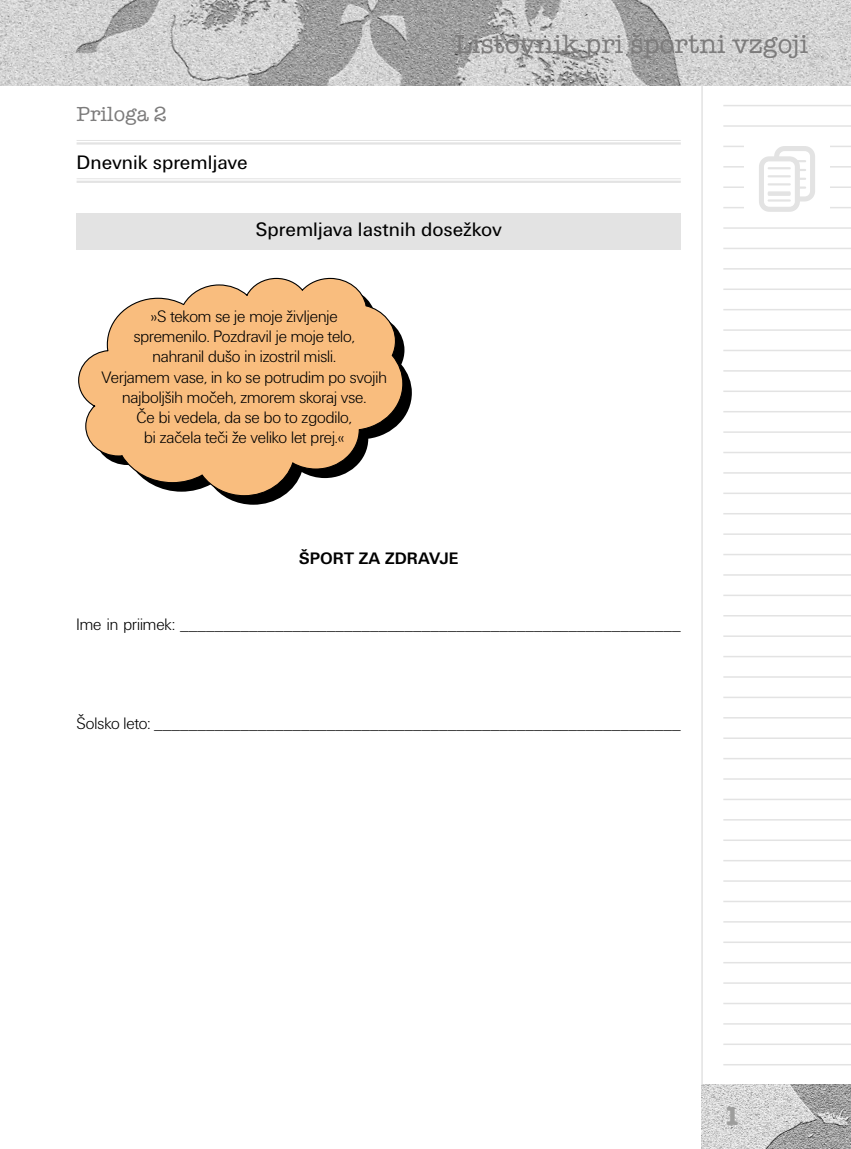
<style>
.page{position:relative;width:851px;height:1149px;background:#fff}
.page>*{position:absolute;margin:0;border:0;box-sizing:border-box;transform-origin:0 0}
.t1{font:500 27px "American Typ Itc DEE";color:#7c7b7b}
.t2{font:700 27px "American Typ Itc DEE";color:#9d9d9c}
.t3{font:500 21px "American Typ Itc DEE";color:#7c7b7b}
.t4{font:20.25px "Unitus TEE";color:#000}
.t5{font:17.25px/20.2px "Unitus DEE Ligh";color:#000;text-align:center}
.t6{font:700 17.25px "Unitus TEE";color:#000}
</style>
<div class="page">
<svg style="left:701px;top:85px;width:149px;height:998px"></svg>
<img style="left:701px;top:1083px;width:149px;height:65px">
<hr style="left:723px;top:105px;width:127px;height:1px;background:#e3e3e3">
<hr style="left:723px;top:125px;width:127px;height:2px;background:#e3e3e3">
<hr style="left:723px;top:146px;width:127px;height:1px;background:#e3e3e3">
<hr style="left:723px;top:166px;width:127px;height:1px;background:#e3e3e3">
<hr style="left:723px;top:186px;width:127px;height:2px;background:#e3e3e3">
<hr style="left:723px;top:207px;width:127px;height:1px;background:#e3e3e3">
<hr style="left:723px;top:227px;width:127px;height:2px;background:#e3e3e3">
<hr style="left:723px;top:247px;width:127px;height:2px;background:#e3e3e3">
<hr style="left:723px;top:268px;width:127px;height:1px;background:#e3e3e3">
<hr style="left:723px;top:288px;width:127px;height:2px;background:#e3e3e3">
<hr style="left:723px;top:309px;width:127px;height:1px;background:#e3e3e3">
<hr style="left:723px;top:329px;width:127px;height:2px;background:#e3e3e3">
<hr style="left:723px;top:349px;width:127px;height:2px;background:#e3e3e3">
<hr style="left:723px;top:370px;width:127px;height:1px;background:#e3e3e3">
<hr style="left:723px;top:390px;width:127px;height:2px;background:#e3e3e3">
<hr style="left:723px;top:411px;width:127px;height:1px;background:#e3e3e3">
<hr style="left:723px;top:431px;width:127px;height:2px;background:#e3e3e3">
<hr style="left:723px;top:451px;width:127px;height:2px;background:#e3e3e3">
<hr style="left:723px;top:472px;width:127px;height:1px;background:#e3e3e3">
<hr style="left:723px;top:492px;width:127px;height:2px;background:#e3e3e3">
<hr style="left:723px;top:513px;width:127px;height:1px;background:#e3e3e3">
<hr style="left:723px;top:533px;width:127px;height:1px;background:#e3e3e3">
<hr style="left:723px;top:553px;width:127px;height:2px;background:#e3e3e3">
<hr style="left:723px;top:574px;width:127px;height:1px;background:#e3e3e3">
<hr style="left:723px;top:594px;width:127px;height:2px;background:#e3e3e3">
<hr style="left:723px;top:615px;width:127px;height:1px;background:#e3e3e3">
<hr style="left:723px;top:635px;width:127px;height:1px;background:#e3e3e3">
<hr style="left:723px;top:655px;width:127px;height:2px;background:#e3e3e3">
<hr style="left:723px;top:676px;width:127px;height:1px;background:#e3e3e3">
<hr style="left:723px;top:696px;width:127px;height:2px;background:#e3e3e3">
<hr style="left:723px;top:716px;width:127px;height:2px;background:#e3e3e3">
<hr style="left:723px;top:737px;width:127px;height:1px;background:#e3e3e3">
<hr style="left:723px;top:757px;width:127px;height:2px;background:#e3e3e3">
<hr style="left:723px;top:778px;width:127px;height:1px;background:#e3e3e3">
<hr style="left:723px;top:798px;width:127px;height:2px;background:#e3e3e3">
<hr style="left:723px;top:818px;width:127px;height:2px;background:#e3e3e3">
<hr style="left:723px;top:839px;width:127px;height:1px;background:#e3e3e3">
<hr style="left:723px;top:859px;width:127px;height:2px;background:#e3e3e3">
<hr style="left:723px;top:880px;width:127px;height:1px;background:#e3e3e3">
<hr style="left:723px;top:900px;width:127px;height:1px;background:#e3e3e3">
<hr style="left:723px;top:920px;width:127px;height:2px;background:#e3e3e3">
<hr style="left:723px;top:941px;width:127px;height:1px;background:#e3e3e3">
<hr style="left:723px;top:961px;width:127px;height:2px;background:#e3e3e3">
<hr style="left:723px;top:982px;width:127px;height:1px;background:#e3e3e3">
<hr style="left:723px;top:1002px;width:127px;height:1px;background:#e3e3e3">
<hr style="left:723px;top:1022px;width:127px;height:2px;background:#e3e3e3">
<hr style="left:723px;top:1043px;width:127px;height:1px;background:#e3e3e3">
<hr style="left:723px;top:1063px;width:127px;height:2px;background:#e3e3e3">
<img style="left:0;top:0;width:850px;height:85px">
<div style="left:744px;top:134px;width:85px;height:80px;background:#fff"></div>
<svg style="left:759px;top:146px;width:56px;height:66px"></svg>
<hr style="left:767px;top:199px;width:23px;height:2px;background:#e3e3e3">
<hr style="left:77px;top:140px;width:603px;height:1px;background:#e3e3e3">
<hr style="left:77px;top:142px;width:603px;height:2px;background:#e3e3e3">
<hr style="left:77px;top:178px;width:603px;height:1px;background:#e3e3e3">
<hr style="left:77px;top:180px;width:603px;height:3px;background:#e3e3e3">
<div style="left:77px;top:213px;width:603px;height:36px;background:#e3e3e3"></div>
<svg style="left:224px;top:345px;width:188px;height:159px"></svg>
<svg style="left:78px;top:277px;width:326px;height:219px"></svg>
<p class="t3" style="left:77px;top:103px;width:92px">Priloga 2</p>
<p class="t4" style="left:77px;top:151px;width:172px">Dnevnik spremljave</p>
<h1 class="t1" style="left:454px;top:30px;width:355px">Listovnik pri športni vzgoji</h1>
<p class="t4" style="left:255px;top:218px;width:248px">Spremljava lastnih dosežkov</p>
<p class="t5" style="left:102px;top:306px;width:287px">»S tekom se je moje življenje<br>spremenilo. Pozdravil je moje telo,<br>nahranil dušo in izostril misli.<br>Verjamem vase, in ko se potrudim po svojih najboljših močeh, zmorem skoraj vse.<br>Če bi vedela, da se bo to zgodilo,<br>bi začela teči že veliko let prej.«</p>
<p class="t6" style="left:299px;top:548px;width:161px">ŠPORT ZA ZDRAVJE</p>
<p class="t5" style="left:77px;top:614px;width:605px">Ime in priimek: __________________________________________________________</p>
<p class="t5" style="left:77px;top:713px;width:605px">Šolsko leto: _____________________________________________________________</p>
<h1 class="t2" style="left:723px;top:1099px;width:18px">1</h1>
</div>
